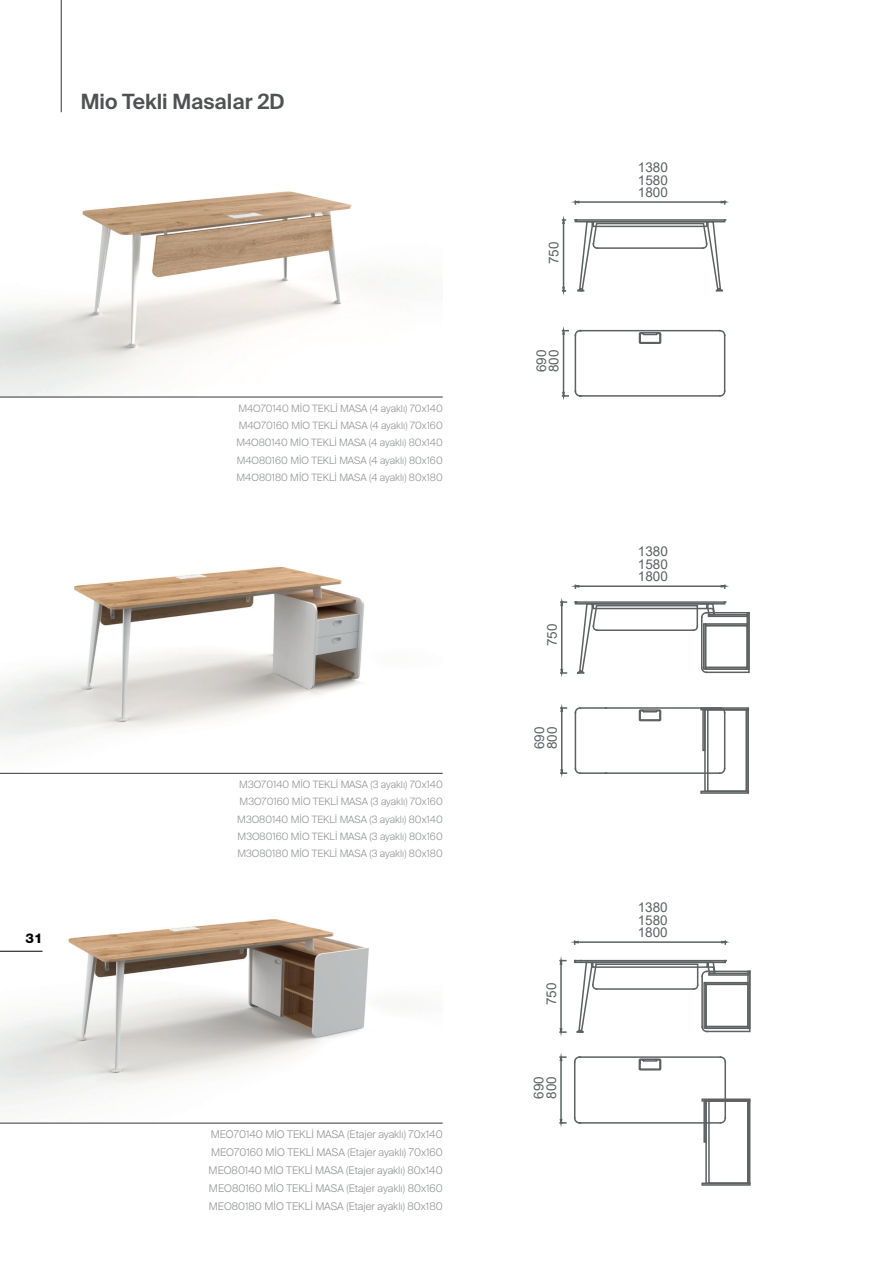
<style>
.page{position:relative;width:893px;height:1263px;background:#fff}
.page>*{position:absolute;margin:0;border:0;box-sizing:border-box;transform-origin:0 0}
.t1{font:600 21px "Suisse Intl";color:#4f5252}
.t2{font:13.5px/12.6px "Arial";color:#5d6162;text-align:justify}
.t3{font:800 13.5px "Helvetica Neue LT Pro";color:#000001}
.t4{font:300 10.5px/18px "Suisse Intl";color:#909293;text-align:justify}
.t5{font:300 10.05px/17.2px "Suisse Intl";color:#909293;text-align:justify}
</style>
<div class="page">
<img style="left:0;top:566px;width:443px;height:207px">
<img style="left:0;top:919px;width:442px;height:204px">
<img style="left:0;top:191px;width:443px;height:206px">
<hr style="left:0;top:951px;width:43px;height:1px;background:#000001">
<hr style="left:61px;top:0;width:1px;height:112px;background:#333739">
<svg style="left:574px;top:767px;width:6px;height:7px"></svg>
<hr style="left:580px;top:772px;width:140px;height:2px;background:#5d6162">
<svg style="left:718px;top:767px;width:8px;height:7px"></svg>
<hr style="left:724px;top:713px;width:1px;height:55px;background:#5d6162">
<hr style="left:580px;top:707px;width:140px;height:2px;background:#5d6162">
<svg style="left:574px;top:707px;width:8px;height:7px"></svg>
<hr style="left:575px;top:713px;width:1px;height:55px;background:#5d6162">
<svg style="left:638px;top:707px;width:24px;height:15px"></svg>
<div style="left:700px;top:790px;width:49px;height:4px;border:2px solid #5d6162"></div>
<div style="left:700px;top:707px;width:49px;height:3px;border:2px solid #5d6162"></div>
<div style="left:746px;top:709px;width:3px;height:83px;border:2px solid #5d6162"></div>
<div style="left:704px;top:709px;width:43px;height:83px;border:2px solid #5d6162"></div>
<div style="left:707px;top:709px;width:40px;height:83px;border:2px solid #5d6162"></div>
<div style="left:702px;top:709px;width:3px;height:42px;border:2px solid #5d6162"></div>
<svg style="left:560px;top:584px;width:190px;height:93px"></svg>
<hr style="left:561px;top:711px;width:1px;height:59px;background:#5d6162">
<svg style="left:560px;top:704px;width:6px;height:9px"></svg>
<svg style="left:560px;top:768px;width:6px;height:10px"></svg>
<svg style="left:638px;top:1058px;width:24px;height:13px"></svg>
<hr style="left:579px;top:1122px;width:141px;height:2px;background:#5d6162">
<svg style="left:719px;top:1118px;width:7px;height:6px"></svg>
<hr style="left:724px;top:1062px;width:2px;height:56px;background:#5d6162">
<svg style="left:720px;top:1056px;width:6px;height:7px"></svg>
<hr style="left:579px;top:1056px;width:141px;height:2px;background:#5d6162">
<hr style="left:574px;top:1062px;width:1px;height:56px;background:#5d6162">
<hr style="left:560px;top:1060px;width:2px;height:59px;background:#5d6162">
<svg style="left:559px;top:1053px;width:7px;height:9px"></svg>
<svg style="left:574px;top:1056px;width:7px;height:7px"></svg>
<svg style="left:574px;top:1116px;width:7px;height:8px"></svg>
<svg style="left:559px;top:1118px;width:7px;height:9px"></svg>
<div style="left:701px;top:1182px;width:50px;height:4px;border:2px solid #5d6162"></div>
<div style="left:701px;top:1098px;width:50px;height:4px;border:2px solid #5d6162"></div>
<div style="left:747px;top:1100px;width:3px;height:84px;border:2px solid #5d6162"></div>
<div style="left:705px;top:1100px;width:44px;height:84px;border:2px solid #5d6162"></div>
<div style="left:703px;top:1100px;width:4px;height:43px;border:2px solid #5d6162"></div>
<div style="left:708px;top:1100px;width:41px;height:84px;border:2px solid #5d6162"></div>
<svg style="left:559px;top:940px;width:192px;height:96px"></svg>
<hr style="left:580px;top:395px;width:140px;height:2px;background:#5d6162">
<svg style="left:718px;top:390px;width:8px;height:7px"></svg>
<hr style="left:724px;top:335px;width:1px;height:56px;background:#5d6162">
<hr style="left:575px;top:335px;width:1px;height:56px;background:#5d6162">
<hr style="left:563px;top:334px;width:1px;height:59px;background:#5d6162">
<svg style="left:574px;top:390px;width:8px;height:7px"></svg>
<svg style="left:561px;top:391px;width:7px;height:9px"></svg>
<svg style="left:561px;top:200px;width:168px;height:145px"></svg>
<div style="left:593px;top:221px;width:114px;height:6px;border:2px solid #5d6162"></div>
<hr style="left:0;top:397px;width:443px;height:1px;background:#333739">
<hr style="left:0;top:773px;width:443px;height:1px;background:#333739">
<hr style="left:0;top:1123px;width:443px;height:1px;background:#333739">
<h1 class="t1" style="left:81px;top:90px;width:205px">Mio Tekli Masalar 2D</h1>
<p class="t5" style="left:236px;top:400px;width:208px">M4O70140 MİO TEKLİ MASA (4 ayaklı) 70x140<br>M4O70160 MİO TEKLİ MASA (4 ayaklı) 70x160<br>M4O80140 MİO TEKLİ MASA (4 ayaklı) 80x140<br>M4O80160 MİO TEKLİ MASA (4 ayaklı) 80x160<br>M4O80180 MİO TEKLİ MASA (4 ayaklı) 80x180</p>
<h2 class="t3" style="left:26px;top:930px;width:19px">31</h2>
<p class="t5" style="left:237px;top:776px;width:207px">M3O70140 MİO TEKLİ MASA (3 ayaklı) 70x140<br>M3O70160 MİO TEKLİ MASA (3 ayaklı) 70x160<br>M3O80140 MİO TEKLİ MASA (3 ayaklı) 80x140<br>M3O80160 MİO TEKLİ MASA (3 ayaklı) 80x160<br>M3O80180 MİO TEKLİ MASA (3 ayaklı) 80x180</p>
<p class="t4" style="left:209px;top:1125px;width:236px">MEO70140 MİO TEKLİ MASA (Etajer ayaklı) 70x140<br>MEO70160 MİO TEKLİ MASA (Etajer ayaklı) 70x160<br>MEO80140 MİO TEKLİ MASA (Etajer ayaklı) 80x140<br>MEO80160 MİO TEKLİ MASA (Etajer ayaklı) 80x160<br>MEO80180 MİO TEKLİ MASA (Etajer ayaklı) 80x180</p>
<h2 class="t2" style="left:547px;top:264px;width:24px;rotate:-90deg">750</h2>
<h2 class="t2" style="left:535px;top:372px;width:24px;rotate:-90deg">690<br>800</h2>
<h2 class="t2" style="left:546px;top:646px;width:24px;rotate:-90deg">750</h2>
<h2 class="t2" style="left:533px;top:749px;width:24px;rotate:-90deg">690<br>800</h2>
<h2 class="t2" style="left:545px;top:1005px;width:24px;rotate:-90deg">750</h2>
<h2 class="t2" style="left:532px;top:1099px;width:24px;rotate:-90deg">690<br>800</h2>
<h2 class="t2" style="left:638px;top:161px;width:31px">1380<br>1580<br>1800</h2>
<h2 class="t2" style="left:638px;top:545px;width:31px">1380<br>1580<br>1800</h2>
<h2 class="t2" style="left:638px;top:900px;width:31px">1380<br>1580<br>1800</h2>
</div>
